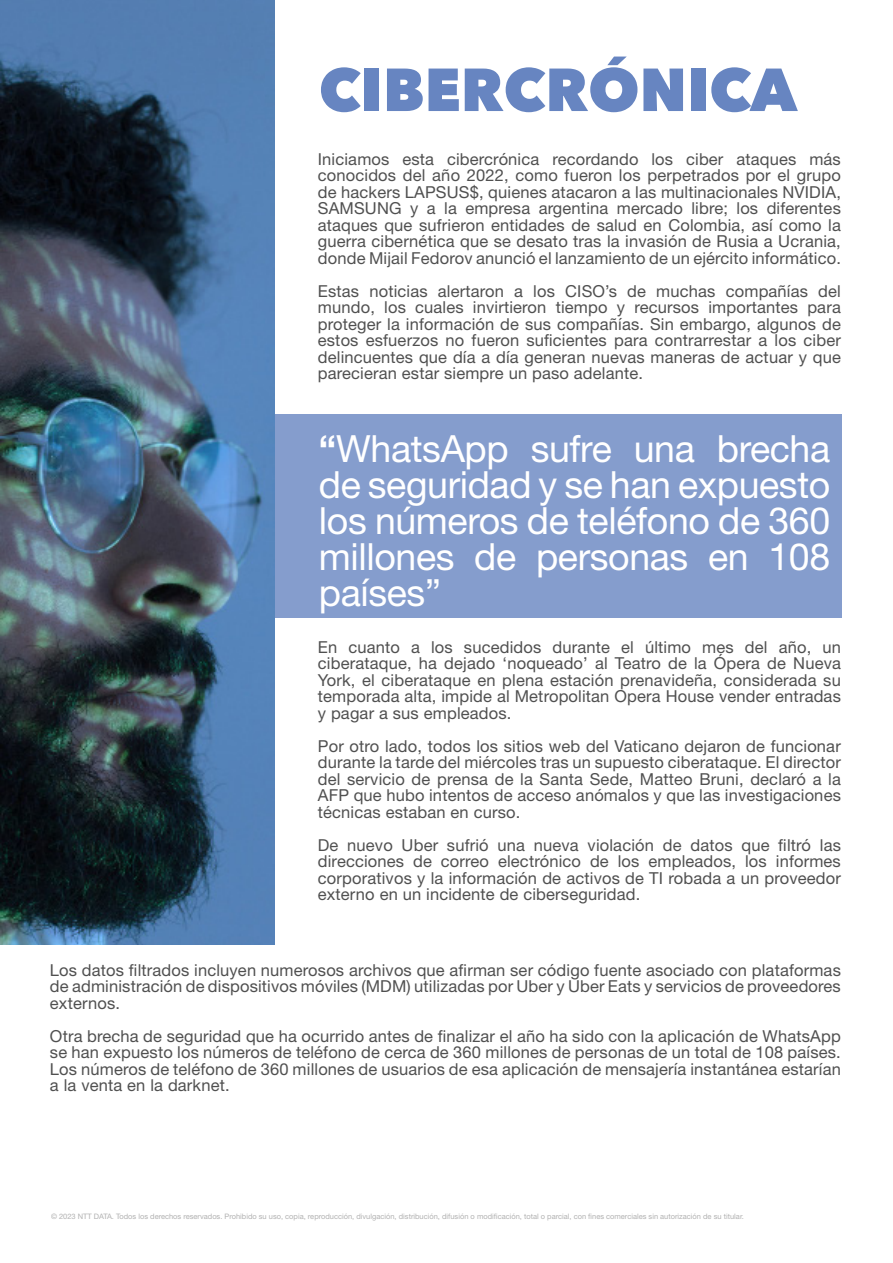
<style>
.page{position:relative;width:893px;height:1263px;background:#fff}
.page>*{position:absolute;margin:0;border:0;box-sizing:border-box;transform-origin:0 0}
.t1{font:800 60px "Avenir Next";color:#6785c1}
.t2{font:37.5px/36px "Helvetica Neue LT Std";letter-spacing:-.01em;color:#fff;text-align:justify}
.t3{font:16.5px/16.5px "Helvetica Neue LT Std";letter-spacing:.01em;color:#505050;text-align:justify}
.t4{font:7.5px "Helvetica Neue LT Std";color:#b1b1b1}
.s1{font-weight:700}
</style>
<div class="page">
<div style="left:0;top:414px;width:842px;height:204px;background:#859dcd"></div>
<img style="left:0;top:0;width:274px;height:944px">
<p class="t1" style="left:319px;top:53px;width:479px">CIBERCRÓNICA</p>
<p class="t3" style="left:318px;top:151px;width:525px">Iniciamos esta cibercrónica recordando los ciber ataques más conocidos del año 2022, como fueron los perpetrados por el grupo de hackers LAPSUS$, quienes atacaron a las multinacionales NVIDIA, SAMSUNG y a la empresa argentina mercado libre; los diferentes ataques que sufrieron entidades de salud en Colombia, así como la guerra cibernética que se desato tras la invasión de Rusia a Ucrania, donde Mijail Fedorov anunció el lanzamiento de un ejército informático.</p>
<p class="t3" style="left:318px;top:283px;width:525px">Estas noticias alertaron a los CISO’s de muchas compañías del mundo, los cuales invirtieron tiempo y recursos importantes para proteger la información de sus compañías. Sin embargo, algunos de estos esfuerzos no fueron suficientes para contrarrestar a los ciber delincuentes que día a día generan nuevas maneras de actuar y que parecieran estar siempre un paso adelante.</p>
<p class="t2" style="left:319px;top:430px;width:513px"><span class="s1">“</span>WhatsApp sufre una brecha de seguridad y se han expuesto los números de teléfono de 360 millones de personas en 108 países”</p>
<p class="t3" style="left:318px;top:638px;width:525px">En cuanto a los sucedidos durante el último mes del año, un ciberataque, ha dejado ‘noqueado’ al Teatro de la Ópera de Nueva York, el ciberataque en plena estación prenavideña, considerada su temporada alta, impide al Metropolitan Opera House vender entradas y pagar a sus empleados.</p>
<p class="t3" style="left:318px;top:737px;width:525px">Por otro lado, todos los sitios web del Vaticano dejaron de funcionar durante la tarde del miércoles tras un supuesto ciberataque. El director del servicio de prensa de la Santa Sede, Matteo Bruni, declaró a la AFP que hubo intentos de acceso anómalos y que las investigaciones técnicas estaban en curso.</p>
<p class="t3" style="left:318px;top:836px;width:525px">De nuevo Uber sufrió una nueva violación de datos que filtró las direcciones de correo electrónico de los empleados, los informes corporativos y la información de activos de TI robada a un proveedor externo en un incidente de ciberseguridad.</p>
<p class="t3" style="left:50px;top:961px;width:792px">Los datos filtrados incluyen numerosos archivos que afirman ser código fuente asociado con plataformas de administración de dispositivos móviles (MDM) utilizadas por Uber y Uber Eats y servicios de proveedores externos.</p>
<p class="t3" style="left:50px;top:1027px;width:792px">Otra brecha de seguridad que ha ocurrido antes de finalizar el año ha sido con la aplicación de WhatsApp se han expuesto los números de teléfono de cerca de 360 millones de personas de un total de 108 países.<br>Los números de teléfono de 360 millones de usuarios de esa aplicación de mensajería instantánea estarían a la venta en la darknet.</p>
<p class="t4" style="left:51px;top:1212px;width:694px">© 2023 NTT DATA. Todos los derechos reservados. Prohibido su uso, copia, reproducción, divulgación, distribución, difusión o modificación, total o parcial, con fines comerciales sin autorización de su titular.</p>
</div>
